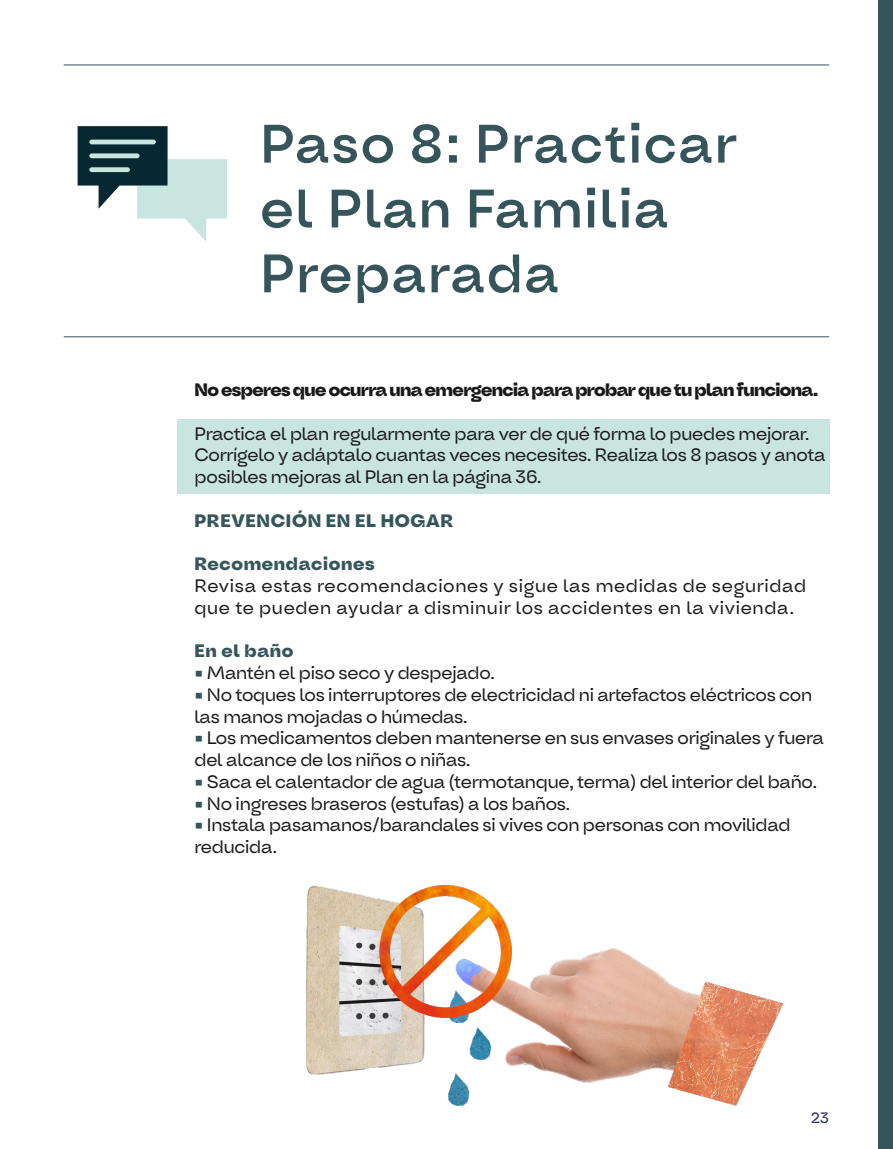
<style>
.page{position:relative;width:893px;height:1149px;background:#fff}
.page>*{position:absolute;margin:0;border:0;box-sizing:border-box;transform-origin:0 0}
.t1{font:500 54px/64.8px "Oddval";color:#36555a}
.t2{font:18px/21.8px "Oddval";letter-spacing:-.05em;color:#191919}
.t3{font:18px/21.8px "Oddval";color:#191919}
.t4{font:700 18px "Oddval";letter-spacing:-.07em;color:#191919}
.t5{font:700 18px "Oddval";color:#36555a}
.t6{font:15px "Oddval";color:#28295f}
.s1{color:#36555a}
</style>
<div class="page">
<div style="left:177px;top:419px;width:652px;height:74px;background:#c9e5df"></div>
<hr style="left:64px;top:65px;width:765px;height:1px;background:#36555a">
<hr style="left:64px;top:336px;width:765px;height:1px;background:#36555a">
<img style="left:306px;top:885px;width:478px;height:221px">
<div style="left:878px;top:0;width:15px;height:1148px;background:#36555a"></div>
<svg style="left:78px;top:126px;width:149px;height:115px"></svg>
<div style="left:89px;top:167px;width:41px;height:5px;background:#c9e5df;border-radius:2px"></div>
<div style="left:89px;top:153px;width:51px;height:5px;background:#c9e5df;border-radius:2px"></div>
<div style="left:89px;top:139px;width:67px;height:5px;background:#c9e5df;border-radius:2px"></div>
<h1 class="t1" style="left:259px;top:113px;width:479px">Paso 8: Practicar el Plan Familia<br>Preparada</h1>
<p class="t4" style="left:194px;top:379px;width:626px">No esperes que ocurra una emergencia para probar que tu plan funciona.</p>
<p class="t2" style="left:194px;top:423px;width:633px">Practica el plan regularmente para ver de qué forma lo puedes mejorar.<br>Corrígelo y adáptalo cuantas veces necesites. Realiza los 8 pasos y anota posibles mejoras al Plan en la página 36.</p>
<p class="t5" style="left:194px;top:509px;width:261px">PREVENCIÓN EN EL HOGAR</p>
<p class="t5" style="left:194px;top:553px;width:182px">Recomendaciones</p>
<p class="t3" style="left:194px;top:575px;width:614px">Revisa estas recomendaciones y sigue las medidas de seguridad que te pueden ayudar a disminuir los accidentes en la vivienda.</p>
<p class="t5" style="left:194px;top:639px;width:101px">En el baño</p>
<p class="t2" style="left:194px;top:662px;width:302px"><span class="s1">•</span> Mantén el piso seco y despejado.</p>
<p class="t2" style="left:194px;top:684px;width:620px"><span class="s1">•</span> No toques los interruptores de electricidad ni artefactos eléctricos con las manos mojadas o húmedas.</p>
<p class="t2" style="left:194px;top:727px;width:632px"><span class="s1">•</span> Los medicamentos deben mantenerse en sus envases originales y fuera del alcance de los niños o niñas.</p>
<p class="t2" style="left:194px;top:771px;width:625px"><span class="s1">•</span> Saca el calentador de agua (termotanque, terma) del interior del baño.</p>
<p class="t2" style="left:194px;top:792px;width:378px"><span class="s1">•</span> No ingreses braseros (estufas) a los baños.</p>
<p class="t2" style="left:194px;top:814px;width:598px"><span class="s1">•</span> Instala pasamanos/barandales si vives con personas con movilidad reducida.</p>
<p class="t6" style="left:811px;top:1107px;width:20px">23</p>
</div>
